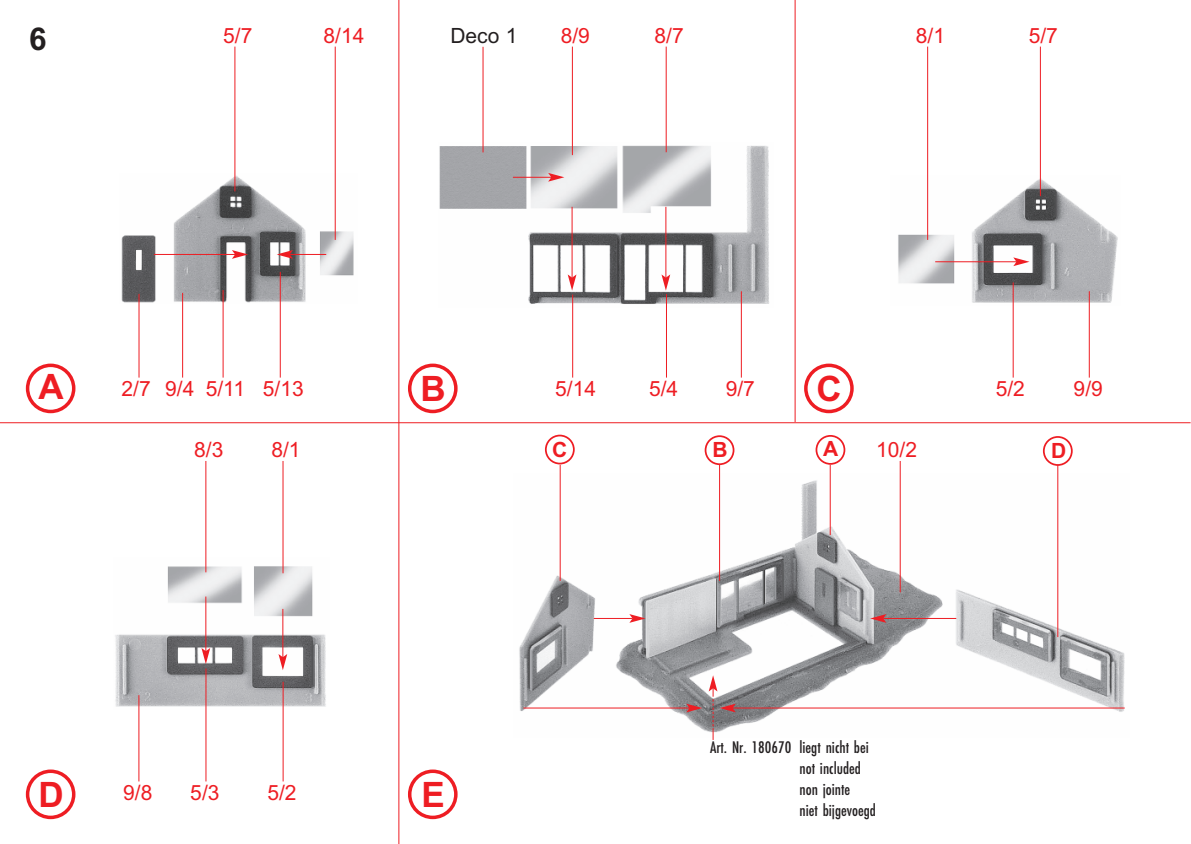
<style>
.page{position:relative;width:1191px;height:844px;background:#fff}
.page>*{position:absolute;margin:0;border:0;box-sizing:border-box;transform-origin:0 0}
.t1{font:700 35px "Arial";color:#ee1d23}
.t2{font:700 31.5px "Arial";color:#231f20}
.t3{font:21px "Arial";color:#ee1d23}
.t4{font:21px "Arial";color:#231f20}
.t5{font:700 21px "Arial";color:#ee1d23}
.t6{font:17.5px/21px "Futura EF Medium Con";color:#231f20}
</style>
<div class="page">
<hr style="left:398px;top:0;width:1px;height:843px;background:#ee1d23">
<hr style="left:794px;top:0;width:1px;height:422px;background:#ee1d23">
<hr style="left:0;top:422px;width:1190px;height:1px;background:#ee1d23">
<img style="left:121px;top:174px;width:233px;height:130px">
<img style="left:439px;top:142px;width:330px;height:165px">
<img style="left:898px;top:175px;width:220px;height:131px">
<img style="left:115px;top:557px;width:211px;height:152px">
<img style="left:519px;top:473px;width:606px;height:259px">
<svg style="left:26px;top:363px;width:49px;height:50px"></svg>
<svg style="left:408px;top:363px;width:49px;height:50px"></svg>
<svg style="left:804px;top:363px;width:49px;height:50px"></svg>
<svg style="left:26px;top:769px;width:49px;height:50px"></svg>
<svg style="left:408px;top:769px;width:49px;height:50px"></svg>
<svg style="left:815px;top:435px;width:30px;height:29px"></svg>
<svg style="left:704px;top:435px;width:30px;height:30px"></svg>
<svg style="left:545px;top:434px;width:30px;height:30px"></svg>
<svg style="left:1043px;top:436px;width:29px;height:29px"></svg>
<hr style="left:335px;top:47px;width:1px;height:193px;background:#ee1d23">
<hr style="left:927px;top:47px;width:1px;height:193px;background:#ee1d23">
<hr style="left:572px;top:47px;width:1px;height:108px;background:#ee1d23">
<hr style="left:234px;top:47px;width:1px;height:144px;background:#ee1d23">
<hr style="left:1040px;top:47px;width:1px;height:149px;background:#ee1d23">
<hr style="left:139px;top:294px;width:1px;height:83px;background:#ee1d23">
<hr style="left:280px;top:272px;width:1px;height:105px;background:#ee1d23">
<hr style="left:572px;top:294px;width:1px;height:83px;background:#ee1d23">
<hr style="left:223px;top:290px;width:1px;height:87px;background:#ee1d23">
<hr style="left:1012px;top:282px;width:1px;height:95px;background:#ee1d23">
<hr style="left:182px;top:293px;width:1px;height:84px;background:#ee1d23">
<hr style="left:154px;top:254px;width:81px;height:1px;background:#ee1d23">
<svg style="left:232px;top:250px;width:16px;height:9px"></svg>
<hr style="left:935px;top:261px;width:81px;height:1px;background:#ee1d23">
<svg style="left:1013px;top:257px;width:16px;height:9px"></svg>
<hr style="left:513px;top:177px;width:38px;height:1px;background:#ee1d23">
<svg style="left:548px;top:173px;width:16px;height:9px"></svg>
<hr style="left:523px;top:707px;width:166px;height:1px;background:#ee1d23">
<svg style="left:686px;top:703px;width:16px;height:9px"></svg>
<hr style="left:732px;top:707px;width:392px;height:1px;background:#ee1d23">
<hr style="left:883px;top:618px;width:73px;height:1px;background:#ee1d23">
<svg style="left:870px;top:614px;width:16px;height:8px"></svg>
<hr style="left:594px;top:618px;width:38px;height:1px;background:#ee1d23">
<svg style="left:629px;top:614px;width:16px;height:8px"></svg>
<hr style="left:290px;top:254px;width:36px;height:1px;background:#ee1d23">
<svg style="left:277px;top:250px;width:16px;height:9px"></svg>
<hr style="left:571px;top:207px;width:1px;height:70px;background:#ee1d23">
<svg style="left:567px;top:274px;width:9px;height:16px"></svg>
<hr style="left:666px;top:47px;width:1px;height:105px;background:#ee1d23">
<hr style="left:666px;top:294px;width:1px;height:83px;background:#ee1d23">
<hr style="left:741px;top:291px;width:1px;height:86px;background:#ee1d23">
<hr style="left:1088px;top:291px;width:1px;height:86px;background:#ee1d23">
<hr style="left:205px;top:461px;width:1px;height:111px;background:#ee1d23">
<hr style="left:282px;top:461px;width:1px;height:112px;background:#ee1d23">
<hr style="left:899px;top:461px;width:1px;height:131px;background:#ee1d23">
<hr style="left:560px;top:464px;width:1px;height:116px;background:#ee1d23">
<hr style="left:719px;top:464px;width:1px;height:116px;background:#ee1d23">
<hr style="left:829px;top:464px;width:1px;height:71px;background:#ee1d23">
<hr style="left:1057px;top:464px;width:1px;height:173px;background:#ee1d23">
<hr style="left:138px;top:695px;width:1px;height:86px;background:#ee1d23">
<svg style="left:708px;top:675px;width:27px;height:64px"></svg>
<hr style="left:205px;top:668px;width:1px;height:113px;background:#ee1d23">
<hr style="left:283px;top:681px;width:1px;height:100px;background:#ee1d23">
<hr style="left:665px;top:207px;width:1px;height:70px;background:#ee1d23">
<svg style="left:661px;top:274px;width:9px;height:16px"></svg>
<hr style="left:205px;top:596px;width:1px;height:55px;background:#ee1d23">
<svg style="left:201px;top:647px;width:9px;height:17px"></svg>
<hr style="left:282px;top:608px;width:1px;height:49px;background:#ee1d23">
<svg style="left:278px;top:653px;width:9px;height:17px"></svg>
<hr style="left:482px;top:47px;width:1px;height:105px;background:#ee1d23">
<h2 class="t2" style="left:29px;top:20px;width:19px">6</h2>
<p class="t3" style="left:223px;top:23px;width:31px">5/7</p>
<p class="t3" style="left:323px;top:23px;width:42px">8/14</p>
<p class="t3" style="left:560px;top:23px;width:31px">8/9</p>
<p class="t3" style="left:916px;top:23px;width:31px">8/1</p>
<p class="t3" style="left:654px;top:23px;width:31px">8/7</p>
<p class="t4" style="left:450px;top:23px;width:69px">Deco 1</p>
<p class="t3" style="left:1028px;top:23px;width:31px">5/7</p>
<h1 class="t1" style="left:38px;top:367px;width:27px">A</h1>
<h1 class="t1" style="left:420px;top:368px;width:27px">B</h1>
<h1 class="t1" style="left:816px;top:368px;width:27px">C</h1>
<p class="t3" style="left:122px;top:376px;width:31px">2/7</p>
<p class="t3" style="left:165px;top:376px;width:140px">9/4 5/11 5/13</p>
<p class="t3" style="left:555px;top:376px;width:42px">5/14</p>
<p class="t3" style="left:995px;top:376px;width:31px">5/2</p>
<p class="t3" style="left:649px;top:376px;width:31px">5/4</p>
<p class="t3" style="left:725px;top:376px;width:31px">9/7</p>
<p class="t3" style="left:1073px;top:376px;width:31px">9/9</p>
<p class="t5" style="left:552px;top:437px;width:17px">C</p>
<p class="t5" style="left:712px;top:437px;width:17px">B</p>
<p class="t5" style="left:823px;top:437px;width:17px">A</p>
<p class="t5" style="left:1051px;top:438px;width:17px">D</p>
<p class="t3" style="left:194px;top:437px;width:31px">8/3</p>
<p class="t3" style="left:271px;top:437px;width:31px">8/1</p>
<p class="t3" style="left:876px;top:437px;width:42px">10/2</p>
<h1 class="t1" style="left:38px;top:773px;width:27px">D</h1>
<h1 class="t1" style="left:421px;top:773px;width:25px">E</h1>
<p class="t3" style="left:123px;top:779px;width:31px">9/8</p>
<p class="t3" style="left:190px;top:779px;width:31px">5/3</p>
<p class="t3" style="left:267px;top:779px;width:31px">5/2</p>
<p class="t6" style="left:799px;top:737px;width:78px;text-indent:-89px">Art. Nr. 180670 liegt nicht bei not included non jointe<br>niet bijgevoegd</p>
</div>
